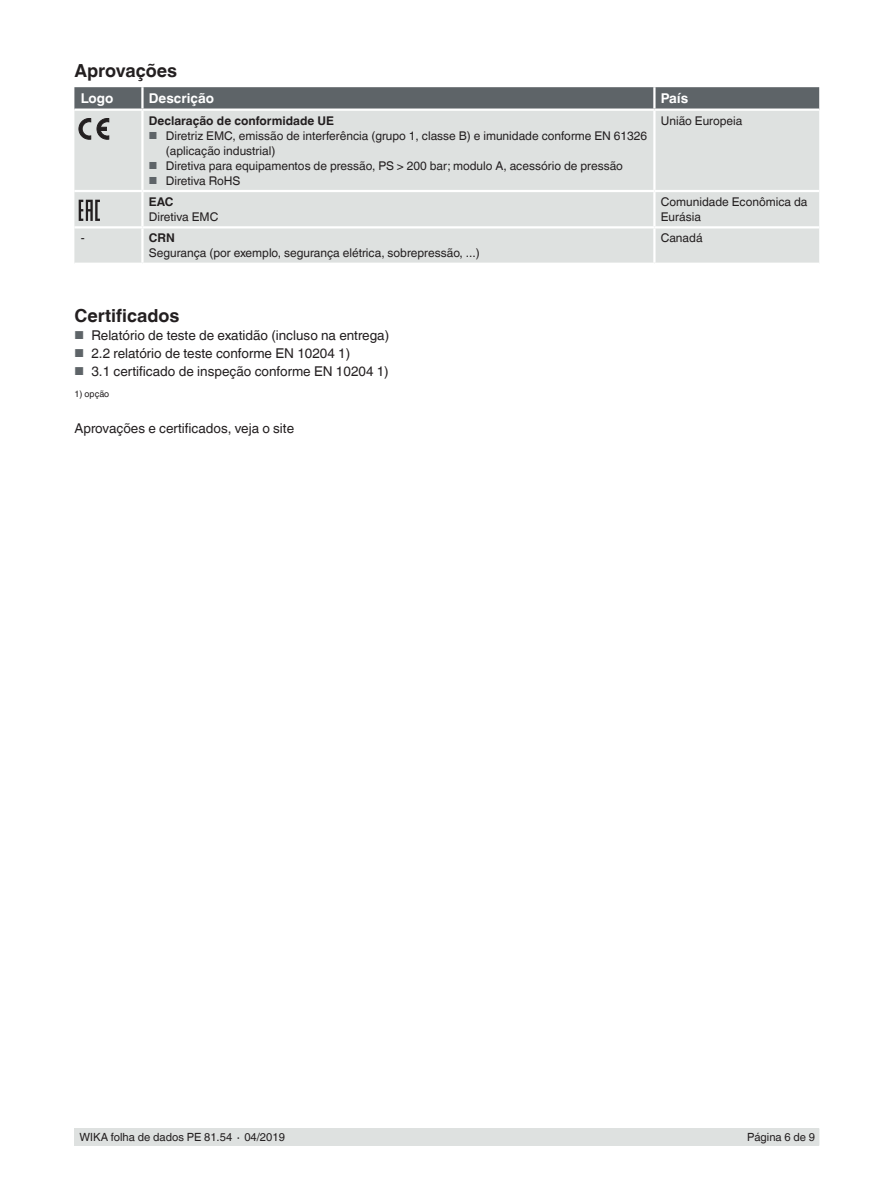
<style>
.page{position:relative;width:893px;height:1188px;background:#fff}
.page>*{position:absolute;margin:0;border:0;box-sizing:border-box;transform-origin:0 0}
.t1{font:700 18px "Helvetica World";color:#231f20}
.t2{font:13.5px "Helvetica World";color:#231f20}
.t3{font:700 13.5px "Helvetica World";color:#fff}
.t4{font:12px/15px "Helvetica World";color:#231f20}
.t5{font:700 12px "Helvetica World";color:#231f20}
.t6{font:11.25px "Helvetica World";color:#231f20}
.t7{font:9px "Helvetica World";color:#231f20}
.s1{font-size:10.2px;color:#5e6468}
.s2{font-size:11.55px;color:#5e6468}
</style>
<div class="page">
<div style="left:75px;top:1128px;width:744px;height:17px;background:#dee1e0"></div>
<svg style="left:74px;top:87px;width:745px;height:22px;background:#63686c"></svg>
<div style="left:74px;top:111px;width:745px;height:152px;background:#dee1e0"></div>
<hr style="left:142px;top:190px;width:512px;height:2px;background:#fff">
<hr style="left:142px;top:226px;width:512px;height:3px;background:#fff">
<hr style="left:74px;top:190px;width:68px;height:2px;background:#fff">
<hr style="left:74px;top:226px;width:68px;height:3px;background:#fff">
<hr style="left:654px;top:190px;width:165px;height:2px;background:#fff">
<hr style="left:654px;top:226px;width:165px;height:3px;background:#fff">
<hr style="left:653px;top:111px;width:3px;height:79px;background:#fff">
<hr style="left:141px;top:111px;width:3px;height:79px;background:#fff">
<hr style="left:141px;top:87px;width:3px;height:22px;background:#fff">
<hr style="left:653px;top:87px;width:3px;height:22px;background:#fff">
<hr style="left:653px;top:192px;width:3px;height:34px;background:#fff">
<hr style="left:653px;top:229px;width:3px;height:34px;background:#fff">
<hr style="left:141px;top:192px;width:3px;height:34px;background:#fff">
<hr style="left:141px;top:229px;width:3px;height:34px;background:#fff">
<svg style="left:79px;top:118px;width:12px;height:21px"></svg>
<svg style="left:97px;top:118px;width:12px;height:21px"></svg>
<svg style="left:79px;top:200px;width:21px;height:21px"></svg>
<h1 class="t1" style="left:74px;top:60px;width:104px">Aprovações</h1>
<p class="t3" style="left:81px;top:91px;width:34px">Logo</p>
<p class="t3" style="left:149px;top:91px;width:67px">Descrição</p>
<p class="t3" style="left:661px;top:91px;width:29px">País</p>
<p class="t5" style="left:149px;top:113px;width:187px">Declaração de conformidade UE</p>
<p class="t4" style="left:166px;top:128px;width:483px;text-indent:-17px"><span class="s1">■</span> Diretriz EMC, emissão de interferência (grupo 1, classe B) e imunidade conforme EN 61326 (aplicação industrial)</p>
<p class="t4" style="left:149px;top:158px;width:476px"><span class="s1">■</span> Diretiva para equipamentos de pressão, PS &gt; 200 bar; modulo A, acessório de pressão</p>
<p class="t4" style="left:149px;top:173px;width:93px"><span class="s1">■</span> Diretiva RoHS</p>
<p class="t4" style="left:661px;top:113px;width:83px">União Europeia</p>
<p class="t5" style="left:149px;top:195px;width:26px">EAC</p>
<p class="t4" style="left:149px;top:209px;width:71px">Diretiva EMC</p>
<p class="t4" style="left:81px;top:231px;width:5px">-</p>
<p class="t5" style="left:149px;top:231px;width:27px">CRN</p>
<p class="t4" style="left:149px;top:246px;width:332px">Segurança (por exemplo, segurança elétrica, sobrepressão, ...)</p>
<h1 class="t1" style="left:74px;top:305px;width:107px">Certificados</h1>
<p class="t2" style="left:74px;top:327px;width:316px"><span class="s2">■</span> Relatório de teste de exatidão (incluso na entrega)</p>
<p class="t2" style="left:74px;top:345px;width:277px"><span class="s2">■</span> 2.2 relatório de teste conforme EN 10204 1)</p>
<p class="t2" style="left:74px;top:363px;width:316px"><span class="s2">■</span> 3.1 certificado de inspeção conforme EN 10204 1)</p>
<p class="t7" style="left:74px;top:389px;width:36px">1) opção</p>
<p class="t2" style="left:74px;top:420px;width:221px">Aprovações e certificados, veja o site</p>
<p class="t4" style="left:661px;top:194px;width:148px">Comunidade Econômica da<br>Eurásia</p>
<p class="t4" style="left:661px;top:231px;width:43px">Canadá</p>
<p class="t6" style="left:80px;top:1131px;width:207px">WIKA folha de dados PE 81.54 ∙ 04/2019</p>
<p class="t6" style="left:747px;top:1131px;width:69px">Página 6 de 9</p>
</div>
